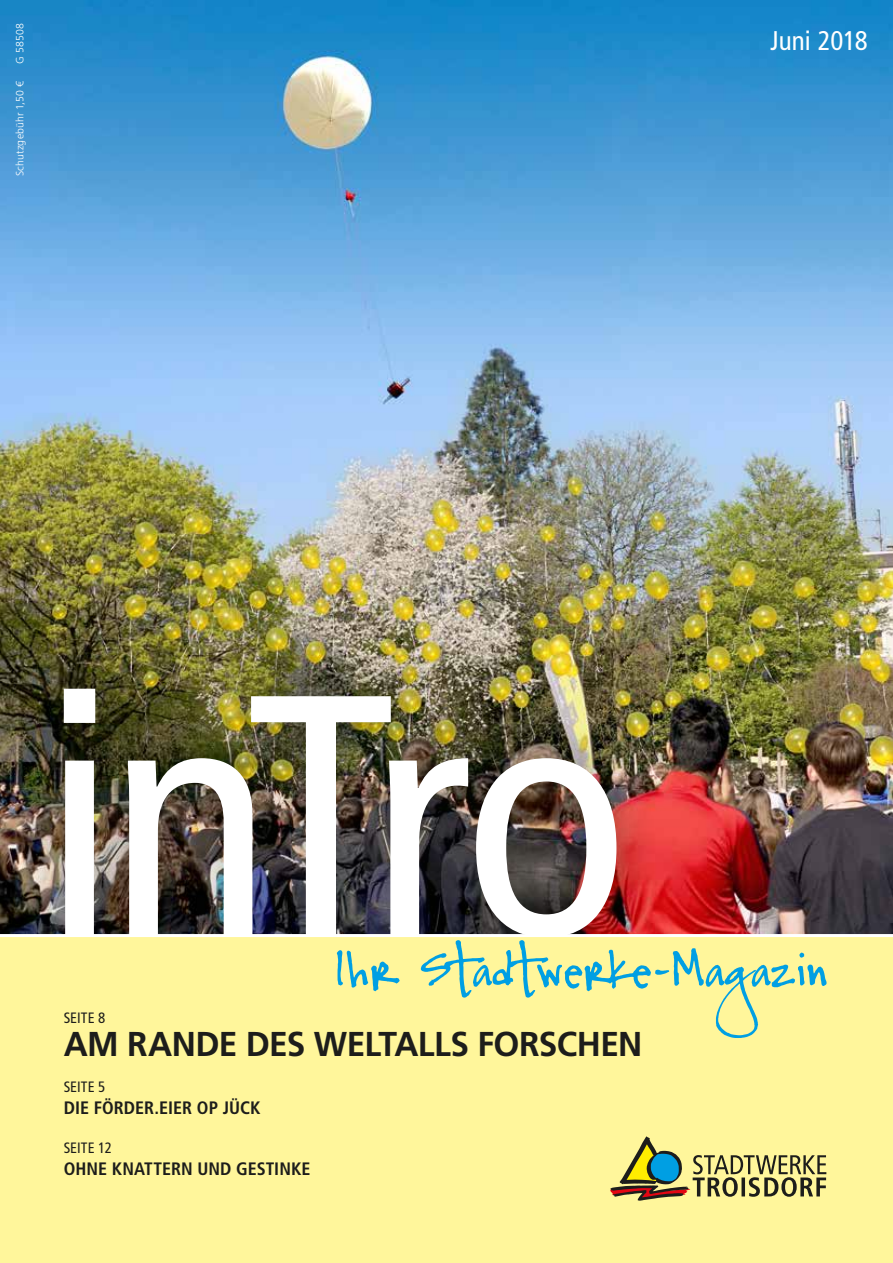
<style>
.page{position:relative;width:893px;height:1263px;background:#fff}
.page>*{position:absolute;margin:0;border:0;box-sizing:border-box;transform-origin:0 0}
.t1{font:700 34.5px "Frutiger LT Std";letter-spacing:-.015em;color:#1d1d1b}
.t2{font:condensed 27px "Frutiger LT Std";letter-spacing:-.005em;color:#fff}
.t3{font:700 condensed 18px "Frutiger LT Std";color:#1d1d1b}
.t4{font:condensed 15px "Frutiger LT Std";color:#1d1d1b}
.t5{font:300 10.5px "Frutiger LT Std";letter-spacing:.015em;color:#fff}
</style>
<div class="page">
<img style="left:0;top:0;width:893px;height:934px">
<div style="left:22px;top:647px;width:637px;height:332px;background:#111a08;opacity:.4"></div>
<img style="left:64px;top:689px;width:552px;height:245px">
<div style="left:0;top:935px;width:893px;height:328px;background:#fff69b"></div>
<svg style="left:337px;top:940px;width:489px;height:98px"></svg>
<hr style="left:0;top:934px;width:893px;height:3px;background:#fff">
<svg style="left:610px;top:1136px;width:216px;height:65px"></svg>
<p class="t5" style="left:14px;top:64px;width:42px;rotate:-90deg">G 58508</p>
<p class="t5" style="left:14px;top:176px;width:97px;rotate:-90deg">Schutzgebühr 1,50 €</p>
<h2 class="t2" style="left:770px;top:24px;width:99px">Juni 2018</h2>
<p class="t4" style="left:64px;top:1009px;width:43px">SEITE 8</p>
<h1 class="t1" style="left:64px;top:1024px;width:580px">AM RANDE DES WELTALLS FORSCHEN</h1>
<p class="t4" style="left:64px;top:1078px;width:43px">SEITE 5</p>
<p class="t3" style="left:64px;top:1097px;width:198px">DIE FÖRDER.EIER OP JÜCK</p>
<p class="t4" style="left:64px;top:1139px;width:50px">SEITE 12</p>
<p class="t3" style="left:64px;top:1158px;width:248px">OHNE KNATTERN UND GESTINKE</p>
</div>
